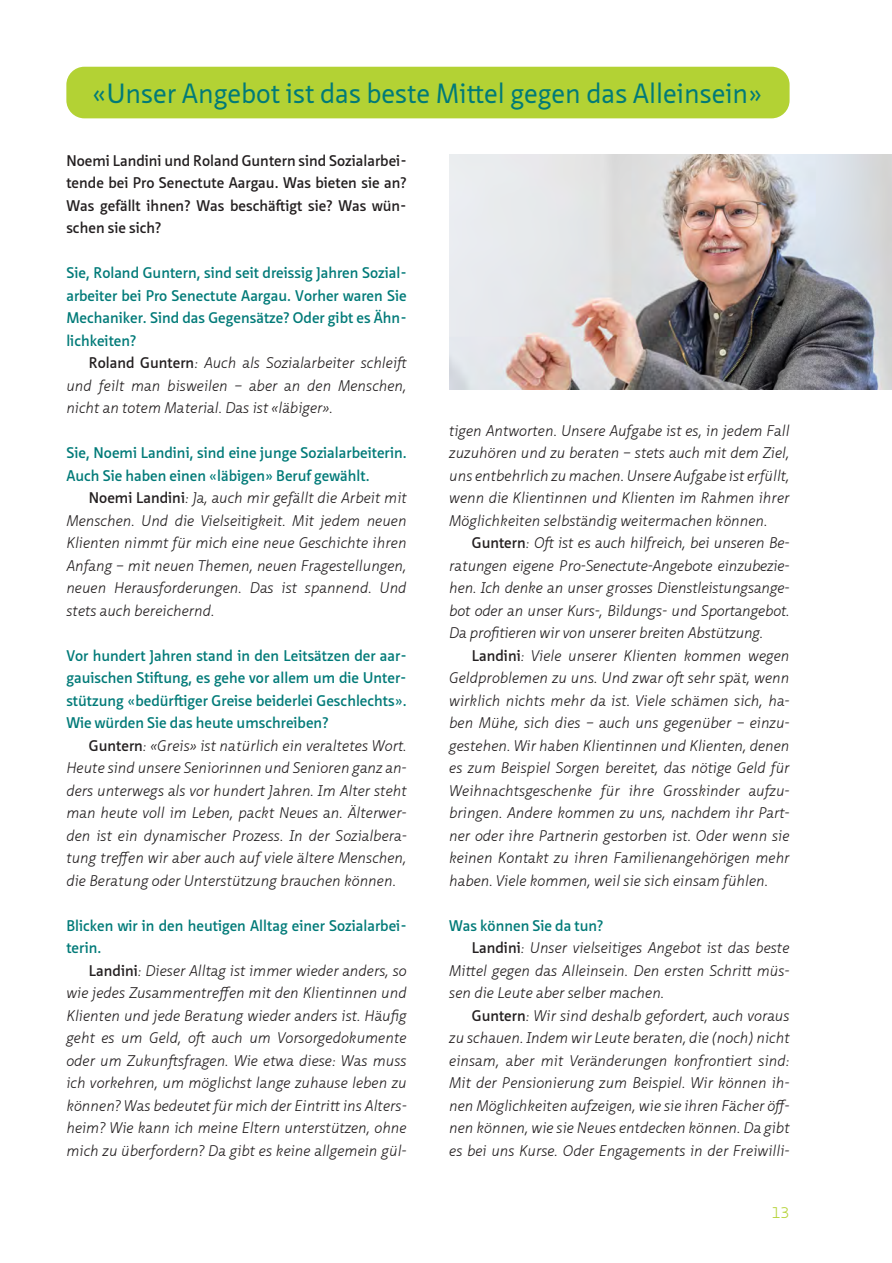
<style>
.page{position:relative;width:892px;height:1263px;background:#fff}
.page>*{position:absolute;margin:0;border:0;box-sizing:border-box;transform-origin:0 0}
.t1{font:27px "Neue Sans Pro";color:#007a78}
.t2{font:italic 300 15px/22.5px "Neue Sans Pro";color:#231f20;text-align:justify}
.t3{font:600 15px/22.5px "Neue Sans Pro";color:#007a78;text-align:justify}
.t4{font:600 15px/22.5px "Neue Sans Pro";color:#231f20;text-align:justify}
.t5{font:300 15px "Neue Sans Pro";color:#b3d234}
.s1{font-weight:600;font-style:normal}
</style>
<div class="page">
<div style="left:66px;top:67px;width:723px;height:51px;background:#b3d234;border-radius:18px"></div>
<img style="left:449px;top:155px;width:443px;height:234px">
<h1 class="t1" style="left:92px;top:76px;width:672px">«Unser Angebot ist das beste Mittel gegen das Alleinsein»</h1>
<p class="t4" style="left:66px;top:149px;width:342px">Noemi Landini und Roland Guntern sind Sozialarbei&shy;tende bei Pro Senectute Aargau. Was bieten sie an?<br>Was gefällt ihnen? Was beschäftigt sie? Was wün&shy;schen sie sich?</p>
<p class="t3" style="left:66px;top:262px;width:342px">Sie, Roland Guntern, sind seit dreissig Jahren Sozial&shy;arbeiter bei Pro Senectute Aargau. Vorher waren Sie Mechaniker. Sind das Gegensätze? Oder gibt es Ähn&shy;lichkeiten?</p>
<p class="t2" style="left:66px;top:352px;width:343px;text-indent:22px"><span class="s1">Roland Guntern</span>: Auch als Sozialarbeiter schleift und feilt man bisweilen – aber an den Menschen, nicht an totem Material. Das ist «läbiger».</p>
<p class="t3" style="left:66px;top:442px;width:342px">Sie, Noemi Landini, sind eine junge Sozialarbeiterin.<br>Auch Sie haben einen «läbigen» Beruf gewählt.</p>
<p class="t2" style="left:66px;top:487px;width:342px;text-indent:22px"><span class="s1">Noemi Landini</span>: Ja, auch mir gefällt die Arbeit mit Menschen. Und die Vielseitigkeit. Mit jedem neuen Klienten nimmt für mich eine neue Geschichte ihren Anfang – mit neuen Themen, neuen Fragestellungen, neuen Herausforderungen. Das ist spannend. Und stets auch bereichernd.</p>
<p class="t3" style="left:66px;top:644px;width:342px">Vor hundert Jahren stand in den Leitsätzen der aar&shy;gauischen Stiftung, es gehe vor allem um die Unter&shy;stützung «bedürftiger Greise beiderlei Geschlechts».<br>Wie würden Sie das heute umschreiben?</p>
<p class="t2" style="left:66px;top:734px;width:342px;text-indent:22px"><span class="s1">Guntern</span>: «Greis» ist natürlich ein veraltetes Wort.<br>Heute sind unsere Seniorinnen und Senioren ganz an&shy;ders unterwegs als vor hundert Jahren. Im Alter steht man heute voll im Leben, packt Neues an. Älterwer&shy;den ist ein dynamischer Prozess. In der Sozialbera&shy;tung treffen wir aber auch auf viele ältere Menschen, die Beratung oder Unterstützung brauchen können.</p>
<p class="t3" style="left:66px;top:914px;width:342px">Blicken wir in den heutigen Alltag einer Sozialarbei&shy;terin.</p>
<p class="t2" style="left:66px;top:959px;width:342px;text-indent:22px"><span class="s1">Landini</span>: Dieser Alltag ist immer wieder anders, so wie jedes Zusammentreffen mit den Klientinnen und Klienten und jede Beratung wieder anders ist. Häufig geht es um Geld, oft auch um Vorsorgedokumente oder um Zukunftsfragen. Wie etwa diese: Was muss ich vorkehren, um möglichst lange zuhause leben zu können? Was bedeutet für mich der Eintritt ins Alters&shy;heim? Wie kann ich meine Eltern unterstützen, ohne mich zu überfordern? Da gibt es keine allgemein gül-</p>
<p class="t2" style="left:449px;top:419px;width:342px">tigen Antworten. Unsere Aufgabe ist es, in jedem Fall zuzuhören und zu beraten – stets auch mit dem Ziel, uns entbehrlich zu machen. Unsere Aufgabe ist erfüllt, wenn die Klientinnen und Klienten im Rahmen ihrer Möglichkeiten selbständig weitermachen können.</p>
<p class="t2" style="left:449px;top:532px;width:342px;text-indent:22px"><span class="s1">Guntern</span>: Oft ist es auch hilfreich, bei unseren Be&shy;ratungen eigene Pro-Senectute-Angebote einzubezie&shy;hen. Ich denke an unser grosses Dienstleistungsange&shy;bot oder an unser Kurs-, Bildungs- und Sportangebot.<br>Da profitieren wir von unserer breiten Abstützung.</p>
<p class="t2" style="left:449px;top:644px;width:342px;text-indent:22px"><span class="s1">Landini</span>: Viele unserer Klienten kommen wegen Geldproblemen zu uns. Und zwar oft sehr spät, wenn wirklich nichts mehr da ist. Viele schämen sich, ha&shy;ben Mühe, sich dies – auch uns gegenüber – einzu&shy;gestehen. Wir haben Klientinnen und Klienten, denen es zum Beispiel Sorgen bereitet, das nötige Geld für Weihnachtsgeschenke für ihre Grosskinder aufzu&shy;bringen. Andere kommen zu uns, nachdem ihr Part&shy;ner oder ihre Partnerin gestorben ist. Oder wenn sie keinen Kontakt zu ihren Familienangehörigen mehr haben. Viele kommen, weil sie sich einsam fühlen.</p>
<p class="t3" style="left:449px;top:914px;width:156px">Was können Sie da tun?</p>
<p class="t2" style="left:472px;top:937px;width:319px"><span class="s1">Landini</span>: Unser vielseitiges Angebot ist das beste</p>
<p class="t2" style="left:449px;top:959px;width:342px">Mittel gegen das Alleinsein. Den ersten Schritt müs-</p>
<p class="t2" style="left:449px;top:982px;width:217px">sen die Leute aber selber machen.</p>
<p class="t2" style="left:472px;top:1004px;width:319px"><span class="s1">Guntern</span>: Wir sind deshalb gefordert, auch voraus</p>
<p class="t2" style="left:449px;top:1027px;width:342px">zu schauen. Indem wir Leute beraten, die (noch) nicht</p>
<p class="t2" style="left:449px;top:1049px;width:342px">einsam, aber mit Veränderungen konfrontiert sind:</p>
<p class="t2" style="left:449px;top:1072px;width:342px">Mit der Pensionierung zum Beispiel. Wir können ih-</p>
<p class="t2" style="left:449px;top:1094px;width:342px">nen Möglichkeiten aufzeigen, wie sie ihren Fächer öff-</p>
<p class="t2" style="left:449px;top:1117px;width:342px">nen können, wie sie Neues entdecken können. Da gibt</p>
<p class="t2" style="left:449px;top:1139px;width:342px">es bei uns Kurse. Oder Engagements in der Freiwilli-</p>
<p class="t5" style="left:771px;top:1203px;width:19px">13</p>
</div>
